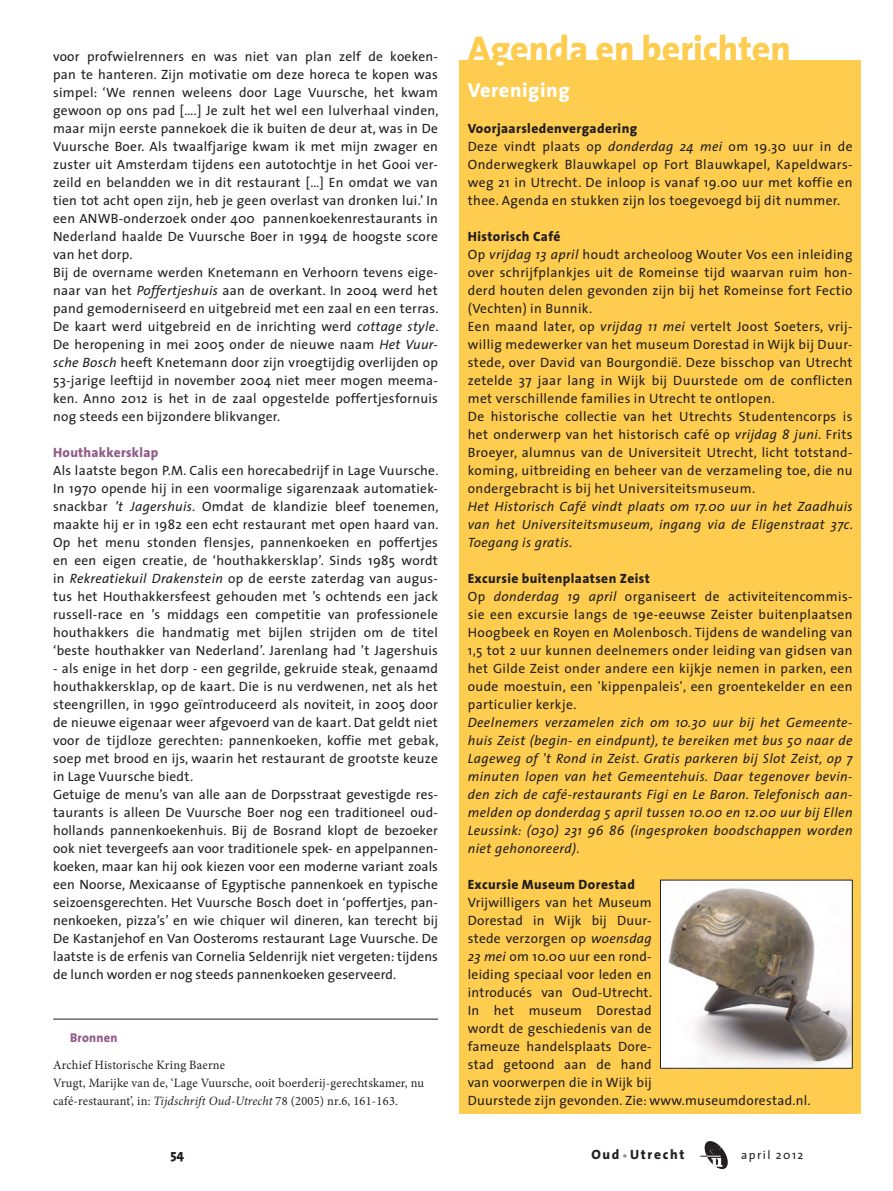
<style>
.page{position:relative;width:893px;height:1191px;background:#fff}
.page>*{position:absolute;margin:0;border:0;box-sizing:border-box;transform-origin:0 0}
.t1{font:800 36px "The Sans";color:#fecc4e}
.t2{font:800 20.25px "The Sans";letter-spacing:.03em;color:#fff}
.t3{font:13.5px/18px "The Sans";letter-spacing:.02em;color:#231f20}
.t4{font:italic 13.5px/18px "The Sans";letter-spacing:.03em;color:#231f20;text-align:justify}
.t5{font:800 13.5px "The Sans";letter-spacing:.03em;color:#231f20}
.t6{font:800 13.5px "The Sans";letter-spacing:.02em;color:#905b89}
.t7{font:800 13.5px "The Sans";letter-spacing:.125em;color:#231f20}
.t8{font:12.75px/18px "Minion Pro";letter-spacing:.02em;color:#231f20}
.t9{font:800 12.75px "The Sans";letter-spacing:.02em;color:#905b89}
.t10{font:12px "The Sans";letter-spacing:.125em;color:#231f20}
.s1{font-style:italic}
.s2{font-weight:800}
.s3{font-size:10.5px;color:#939598}
</style>
<div class="page">
<svg style="left:700px;top:1141px;width:28px;height:28px"></svg>
<hr style="left:53px;top:1018px;width:385px;height:1px;background:#231f20">
<div style="left:459px;top:61px;width:402px;height:1053px;background:#fecc4e"></div>
<div style="left:495px;top:61px;width:13px;height:7px;background:#fff;border-radius:50%"></div>
<img style="left:662px;top:881px;width:189px;height:185px">
<div style="left:660px;top:879px;width:193px;height:189px;border:1px solid #231f20"></div>
<p class="t3" style="left:53px;top:47px;width:387px">voor profwielrenners en was niet van plan zelf de koeken&shy;pan te hanteren. Zijn motivatie om deze horeca te kopen was simpel: ‘We rennen weleens door Lage Vuursche, het kwam gewoon op ons pad [….] Je zult het wel een lulverhaal vinden, maar mijn eerste pannekoek die ik buiten de deur at, was in De Vuursche Boer. Als twaalfjarige kwam ik met mijn zwager en zuster uit Amsterdam tijdens een autotochtje in het Gooi ver&shy;zeild en belandden we in dit restaurant […] En omdat we van tien tot acht open zijn, heb je geen overlast van dronken lui.’ In een ANWB-onderzoek onder 400 pannenkoekenrestaurants in Nederland haalde De Vuursche Boer in 1994 de hoogste score van het dorp.<br>Bij de overname werden Knetemann en Verhoorn tevens eige&shy;naar van het <span class="s1">Poffertjeshuis</span> aan de overkant. In 2004 werd het pand gemoderniseerd en uitgebreid met een zaal en een terras.<br>De kaart werd uitgebreid en de inrichting werd <span class="s1">cottage style</span>.<br>De heropening in mei 2005 onder de nieuwe naam <span class="s1">Het Vuur&shy;sche Bosch</span> heeft Knetemann door zijn vroegtijdig overlijden op 53-jarige leeftijd in november 2004 niet meer mogen meema&shy;ken. Anno 2012 is het in de zaal opgestelde poffertjesfornuis nog steeds een bijzondere blikvanger.</p>
<p class="t6" style="left:53px;top:440px;width:107px">Houthakkersklap</p>
<p class="t3" style="left:53px;top:460px;width:387px;text-align:justify">Als laatste begon P.M. Calis een horecabedrijf in Lage Vuursche.<br>In 1970 opende hij in een voormalige sigarenzaak automatiek&shy;snackbar <span class="s1">’t Jagershuis</span>. Omdat de klandizie bleef toenemen, maakte hij er in 1982 een echt restaurant met open haard van.<br>Op het menu stonden flensjes, pannenkoeken en poffertjes en een eigen creatie, de ‘houthakkersklap’. Sinds 1985 wordt in <span class="s1">Rekreatiekuil Drakenstein</span> op de eerste zaterdag van augus&shy;tus het Houthakkersfeest gehouden met ’s ochtends een jack russell-race en ’s middags een competitie van professionele houthakkers die handmatig met bijlen strijden om de titel ‘beste houthakker van Nederland’. Jarenlang had ’t Jagershuis</p>
<p class="t3" style="left:53px;top:658px;width:387px">- als enige in het dorp - een gegrilde, gekruide steak, genaamd houthakkersklap, op de kaart. Die is nu verdwenen, net als het steengrillen, in 1990 geïntroduceerd als noviteit, in 2005 door de nieuwe eigenaar weer afgevoerd van de kaart. Dat geldt niet voor de tijdloze gerechten: pannenkoeken, koffie met gebak, soep met brood en ijs, waarin het restaurant de grootste keuze in Lage Vuursche biedt.<br>Getuige de menu’s van alle aan de Dorpsstraat gevestigde res&shy;taurants is alleen De Vuursche Boer nog een traditioneel oud&shy;hollands pannenkoekenhuis. Bij de Bosrand klopt de bezoeker ook niet tevergeefs aan voor traditionele spek- en appelpannen&shy;koeken, maar kan hij ook kiezen voor een moderne variant zoals een Noorse, Mexicaanse of Egyptische pannenkoek en typische seizoensgerechten. Het Vuursche Bosch doet in ‘poffertjes, pan&shy;nenkoeken, pizza’s’ en wie chiquer wil dineren, kan terecht bij De Kastanjehof en Van Oosteroms restaurant Lage Vuursche. De laatste is de erfenis van Cornelia Seldenrijk niet vergeten: tijdens de lunch worden er nog steeds pannenkoeken geserveerd.</p>
<p class="t9" style="left:70px;top:1026px;width:49px">Bronnen</p>
<p class="t8" style="left:53px;top:1056px;width:372px">Archief Historische Kring Baerne<br>Vrugt, Marijke van de, ‘Lage Vuursche, ooit boerderij-gerechtskamer, nu café-restaurant’, in: <span class="s1">Tijdschrift Oud-Utrecht</span> 78 (2005) nr.6, 161-163.</p>
<h1 class="t1" style="left:468px;top:18px;width:325px">Agenda en berichten</h1>
<h2 class="t2" style="left:468px;top:73px;width:103px">Vereniging</h2>
<p class="t3" style="left:468px;top:119px;width:386px"><span class="s2">Voorjaarsledenvergadering<br></span>Deze vindt plaats op <span class="s1">donderdag 24 mei</span> om 19.30 uur in de Onderwegkerk Blauwkapel op Fort Blauwkapel, Kapeldwars&shy;weg 21 in Utrecht. De inloop is vanaf 19.00 uur met koffie en thee. Agenda en stukken zijn los toegevoegd bij dit nummer.</p>
<p class="t3" style="left:468px;top:227px;width:386px"><span class="s2">Historisch Café<br></span>Op <span class="s1">vrijdag 13 april</span> houdt archeoloog Wouter Vos een inleiding over schrijfplankjes uit de Romeinse tijd waarvan ruim hon&shy;derd houten delen gevonden zijn bij het Romeinse fort Fectio (Vechten) in Bunnik.<br>Een maand later, op <span class="s1">vrijdag 11 mei</span> vertelt Joost Soeters, vrij&shy;willig medewerker van het museum Dorestad in Wijk bij Duur&shy;stede, over David van Bourgondië. Deze bisschop van Utrecht zetelde 37 jaar lang in Wijk bij Duurstede om de conflicten met verschillende families in Utrecht te ontlopen.<br>De historische collectie van het Utrechts Studentencorps is het onderwerp van het historisch café op <span class="s1">vrijdag 8 juni</span>. Frits Broeyer, alumnus van de Universiteit Utrecht, licht totstand&shy;koming, uitbreiding en beheer van de verzameling toe, die nu ondergebracht is bij het Universiteitsmuseum.</p>
<p class="t4" style="left:468px;top:496px;width:387px">Het Historisch Café vindt plaats om 17.00 uur in het Zaadhuis van het Universiteitsmuseum, ingang via de Eligenstraat 37c.<br>Toegang is gratis.</p>
<p class="t3" style="left:468px;top:568px;width:386px"><span class="s2">Excursie buitenplaatsen Zeist<br></span>Op <span class="s1">donderdag 19 april</span> organiseert de activiteitencommis&shy;sie een excursie langs de 19e-eeuwse Zeister buitenplaatsen Hoogbeek en Royen en Molenbosch. Tijdens de wandeling van 1,5 tot 2 uur kunnen deelnemers onder leiding van gidsen van het Gilde Zeist onder andere een kijkje nemen in parken, een oude moestuin, een 'kippenpaleis', een groentekelder en een particulier kerkje.</p>
<p class="t4" style="left:468px;top:712px;width:386px">Deelnemers verzamelen zich om 10.30 uur bij het Gemeente&shy;huis Zeist (begin- en eindpunt), te bereiken met bus 50 naar de Lageweg of 't Rond in Zeist. Gratis parkeren bij Slot Zeist, op 7 minuten lopen van het Gemeentehuis. Daar tegenover bevin&shy;den zich de café-restaurants Figi en Le Baron. Telefonisch aan&shy;melden op donderdag 5 april tussen 10.00 en 12.00 uur bij Ellen Leussink: (030) 231 96 86 (ingesproken boodschappen worden niet gehonoreerd).</p>
<p class="t5" style="left:468px;top:872px;width:169px">Excursie Museum Dorestad</p>
<p class="t3" style="left:468px;top:892px;width:344px">Vrijwilligers van het Museum<br>Dorestad in Wijk bij Duur-<br>stede verzorgen op <span class="s1">woensdag<br>23 mei</span> om 10.00 uur een rond-<br>leiding speciaal voor leden en<br>introducés van Oud-Utrecht.<br>In het museum Dorestad<br>wordt de geschiedenis van de<br>fameuze handelsplaats Dore-<br>stad getoond aan de hand<br>van voorwerpen die in Wijk bij<br>Duurstede zijn gevonden. Zie: www.museumdorestad.nl.</p>
<p class="t5" style="left:170px;top:1143px;width:15px">54</p>
<p class="t7" style="left:591px;top:1143px;width:95px">Oud <span class="s3">•</span> Utrecht</p>
<p class="t10" style="left:741px;top:1144px;width:64px">april 2012</p>
</div>
